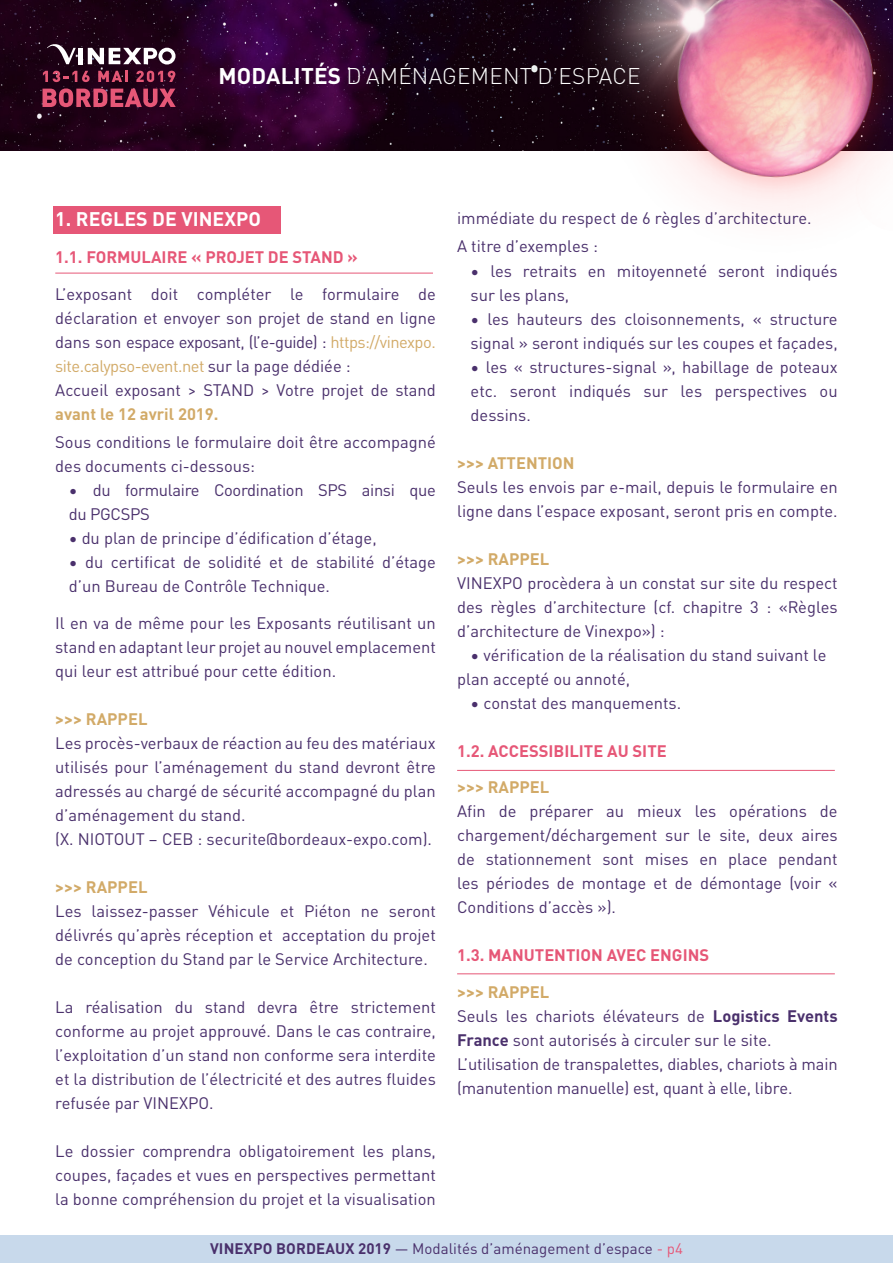
<style>
.page{position:relative;width:893px;height:1263px;background:#fff}
.page>*{position:absolute;margin:0;border:0;box-sizing:border-box;transform-origin:0 0}
.t1{font:300 22.5px "DINOT";letter-spacing:.01em;color:#fff}
.t2{font:700 19.5px "DINOT";color:#fff}
.t3{font:16.5px/24px "DINOT";color:#4a306c}
.t4{font:700 16.5px "DINOT";color:#e65777}
.t5{font:700 16.5px "DINOT";color:#d2aa68}
.t6{font:16.5px/24px "DINOT";letter-spacing:-.02em;color:#4a306c}
.t7{font:15.15px "DINOT";color:#4a306c}
.s1{font-weight:700}
.s2{color:#d2aa68}
.s3{font-weight:700;color:#d2aa68}
.s4{color:#e65777}
</style>
<div class="page">
<img style="left:0;top:0;width:516px;height:150px">
<img style="left:516px;top:0;width:377px;height:211px">
<hr style="left:79px;top:48px;width:4px;height:16px;background:#fff">
<svg style="left:88px;top:48px;width:88px;height:17px"></svg>
<svg style="left:47px;top:43px;width:29px;height:21px"></svg>
<svg style="left:43px;top:88px;width:133px;height:19px"></svg>
<svg style="left:43px;top:71px;width:47px;height:11px"></svg>
<svg style="left:98px;top:71px;width:30px;height:11px"></svg>
<svg style="left:136px;top:71px;width:39px;height:11px"></svg>
<div style="left:53px;top:206px;width:227px;height:28px;background:#e65777"></div>
<hr style="left:55px;top:273px;width:378px;height:1px;background:#e65777">
<hr style="left:457px;top:770px;width:378px;height:1px;background:#e65777">
<hr style="left:457px;top:973px;width:378px;height:1px;background:#e65777">
<div style="left:0;top:1235px;width:893px;height:28px;background:#c8d9eb"></div>
<h1 class="t1" style="left:218px;top:59px;width:424px"><span class="s1">MODALITÉS</span> D’AMÉNAGEMENT D’ESPACE</h1>
<p class="t2" style="left:55px;top:204px;width:207px">1. REGLES DE VINEXPO</p>
<p class="t4" style="left:55px;top:244px;width:304px">1.1. FORMULAIRE « PROJET DE STAND »</p>
<p class="t3" style="left:55px;top:280px;width:382px">L’exposant doit compléter le formulaire de déclaration et envoyer son projet de stand en ligne dans son espace exposant, (l’e-guide) : <span class="s2">https://vinexpo. site.calypso-event.net</span> sur la page dédiée :<br>Accueil exposant &gt; STAND &gt; Votre projet de stand</p>
<p class="t5" style="left:55px;top:401px;width:165px">avant le 12 avril 2019.</p>
<p class="t3" style="left:55px;top:429px;width:382px">Sous conditions le formulaire doit être accompagné des documents ci-dessous:</p>
<p class="t6" style="left:69px;top:477px;width:369px">• du formulaire Coordination SPS ainsi que du PGCSPS</p>
<p class="t3" style="left:69px;top:525px;width:309px">• du plan de principe d’édification d’étage,</p>
<p class="t3" style="left:69px;top:549px;width:369px">• du certificat de solidité et de stabilité d’étage d’un Bureau de Contrôle Technique.</p>
<p class="t3" style="left:55px;top:610px;width:382px;text-align:justify">Il en va de même pour les Exposants réutilisant un stand en adaptant leur projet au nouvel emplacement qui leur est attribué pour cette édition.</p>
<p class="t5" style="left:55px;top:706px;width:94px">&gt;&gt;&gt; RAPPEL</p>
<p class="t3" style="left:55px;top:730px;width:382px">Les procès-verbaux de réaction au feu des matériaux utilisés pour l’aménagement du stand devront être adressés au chargé de sécurité accompagné du plan d’aménagement du stand.<br>(X. NIOTOUT – CEB : securite@bordeaux-expo.com).</p>
<p class="t5" style="left:55px;top:874px;width:94px">&gt;&gt;&gt; RAPPEL</p>
<p class="t3" style="left:55px;top:898px;width:382px;text-align:justify">Les laissez-passer Véhicule et Piéton ne seront délivrés qu’après réception et acceptation du projet de conception du Stand par le Service Architecture.</p>
<p class="t3" style="left:55px;top:994px;width:382px;text-align:justify">La réalisation du stand devra être strictement conforme au projet approuvé. Dans le cas contraire, l’exploitation d’un stand non conforme sera interdite et la distribution de l’électricité et des autres fluides refusée par VINEXPO.</p>
<p class="t3" style="left:55px;top:1138px;width:382px;text-align:justify">Le dossier comprendra obligatoirement les plans, coupes, façades et vues en perspectives permettant la bonne compréhension du projet et la visualisation</p>
<p class="t3" style="left:457px;top:203px;width:356px;line-height:28.2px">immédiate du respect de 6 règles d’architecture.<br>A titre d’exemples :</p>
<p class="t3" style="left:471px;top:257px;width:369px">• les retraits en mitoyenneté seront indiqués sur les plans,</p>
<p class="t3" style="left:471px;top:305px;width:369px">• les hauteurs des cloisonnements, « structure signal » seront indiqués sur les coupes et façades,</p>
<p class="t3" style="left:471px;top:353px;width:369px;text-align:justify">• les « structures-signal », habillage de poteaux etc. seront indiqués sur les perspectives ou dessins.</p>
<p class="t5" style="left:457px;top:450px;width:119px">&gt;&gt;&gt; ATTENTION</p>
<p class="t3" style="left:457px;top:473px;width:382px">Seuls les envois par e-mail, depuis le formulaire en ligne dans l’espace exposant, seront pris en compte.</p>
<p class="t5" style="left:457px;top:546px;width:94px">&gt;&gt;&gt; RAPPEL</p>
<p class="t3" style="left:457px;top:569px;width:382px;text-align:justify">VINEXPO procèdera à un constat sur site du respect des règles d’architecture (cf. chapitre 3 : «Règles d’architecture de Vinexpo») :</p>
<p class="t3" style="left:457px;top:641px;width:371px;text-indent:13px">• vérification de la réalisation du stand suivant le plan accepté ou annoté,</p>
<p class="t3" style="left:471px;top:689px;width:212px">• constat des manquements.</p>
<p class="t4" style="left:457px;top:738px;width:211px">1.2. ACCESSIBILITE AU SITE</p>
<p class="t5" style="left:457px;top:774px;width:94px">&gt;&gt;&gt; RAPPEL</p>
<p class="t3" style="left:457px;top:798px;width:382px;text-align:justify">Afin de préparer au mieux les opérations de chargement/déchargement sur le site, deux aires de stationnement sont mises en place pendant les périodes de montage et de démontage (voir « Conditions d’accès »).</p>
<p class="t4" style="left:457px;top:943px;width:254px">1.3. MANUTENTION AVEC ENGINS</p>
<p class="t3" style="left:457px;top:979px;width:382px"><span class="s3">&gt;&gt;&gt; RAPPEL<br></span>Seuls les chariots élévateurs de <span class="s1">Logistics Events France</span> sont autorisés à circuler sur le site.<br>L’utilisation de transpalettes, diables, chariots à main (manutention manuelle) est, quant à elle, libre.</p>
<p class="t7" style="left:210px;top:1236px;width:474px"><span class="s1">VINEXPO BORDEAUX 2019</span> — Modalités d’aménagement d’espace <span class="s4">- p4</span></p>
</div>
